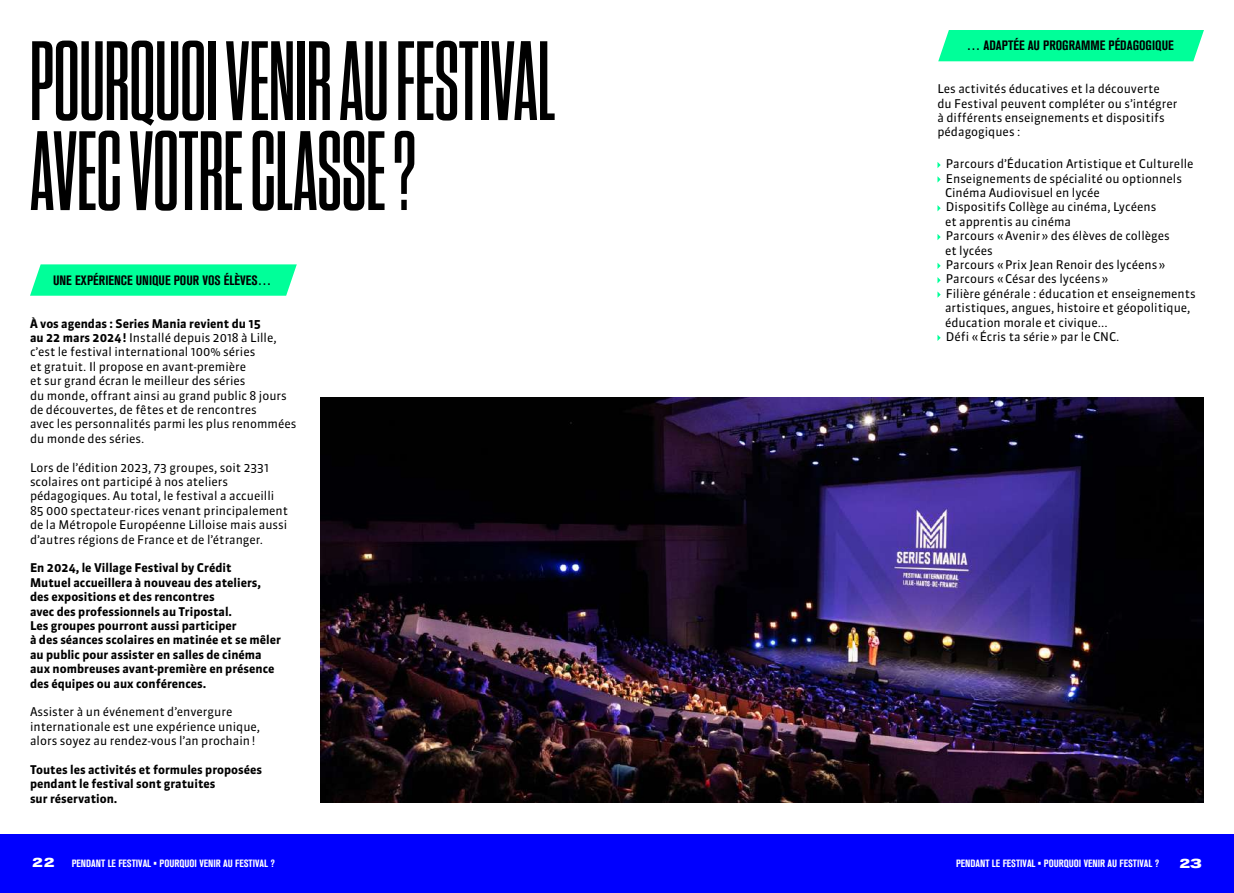
<style>
.page{position:relative;width:1234px;height:893px;background:#fff}
.page>*{position:absolute;margin:0;border:0;box-sizing:border-box;transform-origin:0 0}
.t1{font:112.5px/90px "Tungsten Compressed Semibld";color:#000}
.t2{font:700 condensed 13.5px "Akzidenz Grotesk BQ";color:#000}
.t3{font:700 expanded 13.5px "Akzidenz Grotesk Pro";color:#fff}
.t4{font:12px/14.4px "Sanuk";color:#000}
.t5{font:700 12px/14.4px "Sanuk";color:#000}
.t6{font:700 condensed 10.5px "Akzidenz Grotesk BQ";color:#fff}
.s1{font-weight:700}
</style>
<div class="page">
<div style="left:0;top:834px;width:1233px;height:59px;background:#00f"></div>
<img style="left:320px;top:398px;width:883px;height:405px">
<svg style="left:30px;top:264px;width:267px;height:32px;background:#0fff9f"></svg>
<svg style="left:937px;top:162px;width:3px;height:6px"></svg>
<svg style="left:937px;top:176px;width:3px;height:7px"></svg>
<svg style="left:937px;top:205px;width:3px;height:6px"></svg>
<svg style="left:937px;top:234px;width:3px;height:6px"></svg>
<svg style="left:937px;top:263px;width:3px;height:6px"></svg>
<svg style="left:937px;top:277px;width:3px;height:6px"></svg>
<svg style="left:937px;top:291px;width:3px;height:7px"></svg>
<svg style="left:937px;top:335px;width:3px;height:6px"></svg>
<div style="left:938px;top:30px;width:265px;height:31px;background:#0f9"></div>
<h1 class="t1" style="left:30px;top:41px;width:527px">POURQUOI VENIR AU FESTIVAL<br>AVEC VOTRE CLASSE ?</h1>
<p class="t2" style="left:53px;top:272px;width:219px">UNE EXPÉRIENCE UNIQUE POUR VOS ÉLÈVES…</p>
<p class="t4" style="left:30px;top:316px;width:268px"><span class="s1">À vos agendas : Series Mania revient du 15<br>au 22 mars 2024!</span> Installé depuis 2018 à Lille, c’est le festival international 100% séries<br>et gratuit. Il propose en avant-première<br>et sur grand écran le meilleur des séries<br>du monde, offrant ainsi au grand public 8 jours de découvertes, de fêtes et de rencontres<br>avec les personnalités parmi les plus renommées du monde des séries.</p>
<p class="t4" style="left:30px;top:460px;width:259px">Lors de l’édition 2023, 73 groupes, soit 2331 scolaires ont participé à nos ateliers pédagogiques. Au total, le festival a accueilli 85 000 spectateur·rices venant principalement de la Métropole Européenne Lilloise mais aussi d’autres régions de France et de l’étranger.</p>
<p class="t5" style="left:30px;top:561px;width:252px">En 2024, le Village Festival by Crédit<br>Mutuel accueillera à nouveau des ateliers, des expositions et des rencontres<br>avec des professionnels au Tripostal.<br>Les groupes pourront aussi participer<br>à des séances scolaires en matinée et se mêler au public pour assister en salles de cinéma aux nombreuses avant-première en présence des équipes ou aux conférences.</p>
<p class="t4" style="left:30px;top:705px;width:232px">Assister à un événement d’envergure internationale est une expérience unique, alors soyez au rendez-vous l’an prochain!</p>
<p class="t5" style="left:30px;top:762px;width:233px">Toutes les activités et formules proposées pendant le festival sont gratuites<br>sur réservation.</p>
<p class="t2" style="left:966px;top:38px;width:208px">… ADAPTÉE AU PROGRAMME PÉDAGOGIQUE</p>
<p class="t4" style="left:937px;top:82px;width:241px">Les activités éducatives et la découverte<br>du Festival peuvent compléter ou s’intégrer à différents enseignements et dispositifs pédagogiques :</p>
<p class="t4" style="left:944px;top:157px;width:252px">Parcours d’Éducation Artistique et Culturelle Enseignements de spécialité ou optionnels Cinéma Audiovisuel en lycée<br>Dispositifs Collège au cinéma, Lycéens<br>et apprentis au cinéma<br>Parcours «Avenir» des élèves de collèges<br>et lycées<br>Parcours «Prix Jean Renoir des lycéens» Parcours «César des lycéens»<br>Filière générale : éducation et enseignements artistiques, angues, histoire et géopolitique, éducation morale et civique...<br>Défi «Écris ta série» par le CNC.</p>
<p class="t3" style="left:32px;top:854px;width:25px">22</p>
<p class="t3" style="left:1178px;top:854px;width:25px">23</p>
<p class="t6" style="left:72px;top:857px;width:204px">PENDANT LE FESTIVAL • POURQUOI VENIR AU FESTIVAL ?</p>
<p class="t6" style="left:955px;top:857px;width:204px">PENDANT LE FESTIVAL • POURQUOI VENIR AU FESTIVAL ?</p>
</div>
